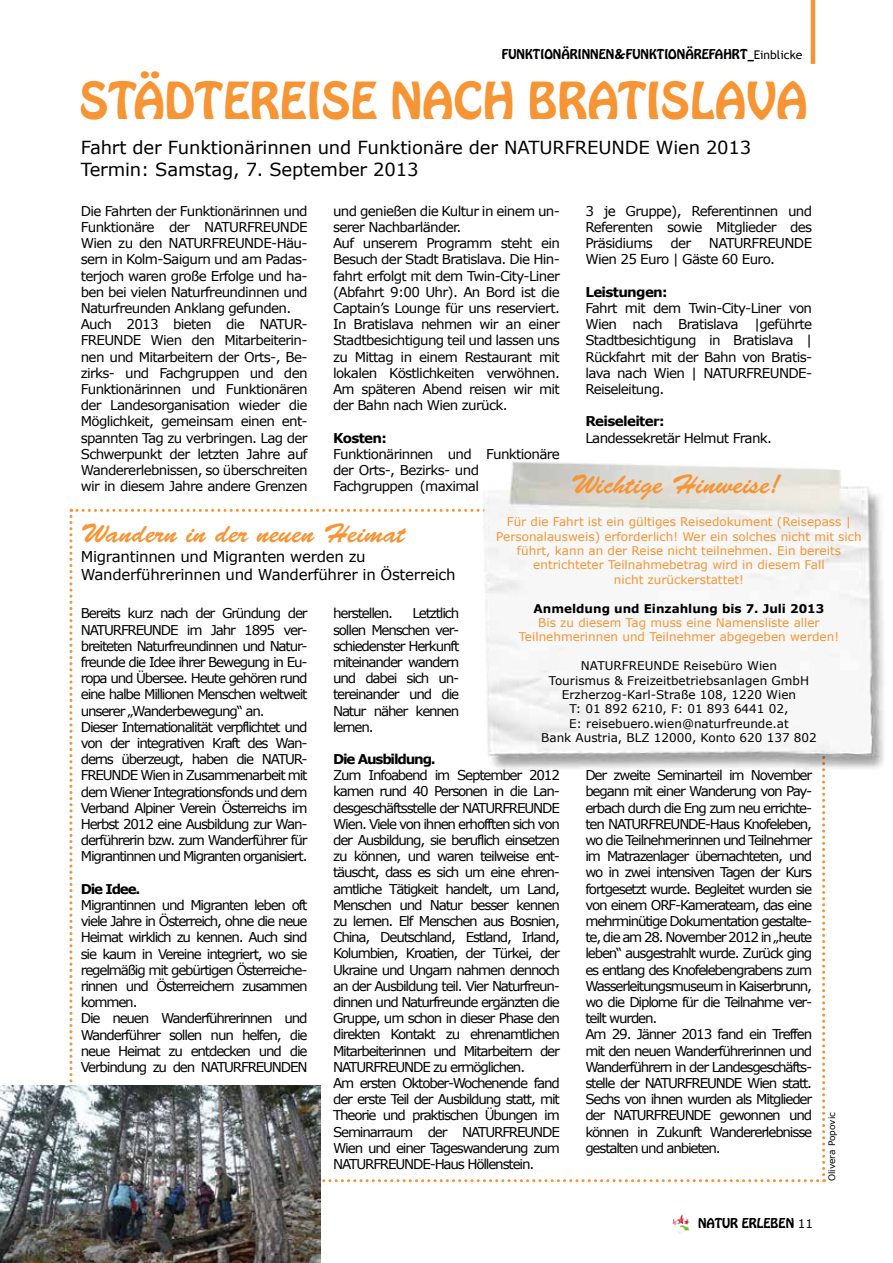
<style>
.page{position:relative;width:893px;height:1263px;background:#fff}
.page>*{position:absolute;margin:0;border:0;box-sizing:border-box;transform-origin:0 0}
.t1{font:45px "Hobo Std";color:#f79433}
.t2{font:27px "Brush Script Std";color:#f79433}
.t3{font:18px/21.6px "Verdana";letter-spacing:-.01em;color:#000}
.t4{font:15px/18px "Verdana";letter-spacing:-.02em;color:#000}
.t5{font:13.5px/16.2px "Verdana";letter-spacing:-.085em;color:#000}
.t6{font:13.5px/16.2px "Verdana";letter-spacing:-.05em;color:#000}
.t7{font:700 13.5px "Verdana";letter-spacing:-.05em;color:#000}
.t8{font:700 13.5px "Verdana";letter-spacing:-.085em;color:#000}
.t9{font:12px/14.4px "Verdana";color:#f79433;text-align:center}
.t10{font:12px/14.4px "Verdana";color:#000;text-align:center}
.t11{font:12px "Hobo Std";color:#000}
.t12{font:700 12px "Verdana";color:#000}
.t13{font:9px "Verdana";color:#000}
.s1{font-family:"Trebuchet MS"}
.s2{font-family:"Verdana"}
</style>
<div class="page">
<svg style="left:69px;top:509px;width:756px;height:673px"></svg>
<img style="left:459px;top:461px;width:425px;height:309px">
<img style="left:672px;top:1215px;width:18px;height:18px">
<hr style="left:811px;top:0;width:4px;height:64px;background:#f79433">
<img style="left:0;top:1086px;width:320px;height:177px">
<p class="t11" style="left:502px;top:45px;width:302px">FUNKTIONÄRINNEN&amp;FUNKTIONÄREFAHRT_<span class="s1">Einblicke</span></p>
<h1 class="t1" style="left:79px;top:70px;width:730px">STÄDTEREISE NACH BRATISLAVA</h1>
<h3 class="t3" style="left:81px;top:137px;width:672px">Fahrt der Funktionärinnen und Funktionäre der NATURFREUNDE Wien 2013<br>Termin: Samstag, 7. September 2013</h3>
<p class="t6" style="left:333px;top:203px;width:228px">und genießen die Kultur in einem un&shy;serer Nachbarländer.<br>Auf unserem Programm steht ein Besuch der Stadt Bratislava. Die Hin&shy;fahrt erfolgt mit dem Twin-City-Liner (Abfahrt 9:00 Uhr). An Bord ist die Captain’s Lounge für uns reserviert.<br>In Bratislava nehmen wir an einer Stadtbesichtigung teil und lassen uns zu Mittag in einem Restaurant mit lokalen Köstlichkeiten verwöhnen.<br>Am späteren Abend reisen wir mit der Bahn nach Wien zurück.</p>
<p class="t7" style="left:333px;top:428px;width:55px">Kosten:</p>
<p class="t6" style="left:333px;top:446px;width:228px">Funktionärinnen und Funktionäre</p>
<p class="t5" style="left:585px;top:203px;width:228px;text-align:justify">3 je Gruppe), Referentinnen und Referenten sowie Mitglieder des Präsidiums</p>
<p class="t6" style="left:81px;top:203px;width:228px">Die Fahrten der Funktionärinnen und Funktionäre der NATURFREUNDE Wien zu den NATURFREUNDE-Häu&shy;sern in Kolm-Saigurn und am Padas&shy;terjoch waren große Erfolge und ha&shy;ben bei vielen Naturfreundinnen und Naturfreunden Anklang gefunden.<br>Auch 2013 bieten die NATUR-FREUNDE Wien den Mitarbeiterin&shy;nen und Mitarbeitern der Orts-, Be&shy;zirks- und Fachgruppen und den Funktionärinnen und Funktionären der Landesorganisation wieder die Möglichkeit, gemeinsam einen ent&shy;spannten Tag zu verbringen. Lag der Schwerpunkt der letzten Jahre auf Wandererlebnissen, so überschreiten wir in diesem Jahre andere Grenzen</p>
<p class="t5" style="left:670px;top:235px;width:22px">der</p>
<p class="t6" style="left:585px;top:235px;width:228px;text-indent:123px">NATURFREUNDE<br>Wien 25 Euro | Gäste 60 Euro.</p>
<p class="t7" style="left:585px;top:282px;width:84px">Leistungen:</p>
<p class="t5" style="left:585px;top:300px;width:228px;text-align:justify">Fahrt mit dem Twin-City-Liner von Wien nach Bratislava |geführte Stadtbesichtigung in Bratislava | Rückfahrt mit der Bahn von Bratis&shy;lava nach Wien | NATURFREUNDE-Reiseleitung.</p>
<p class="t7" style="left:585px;top:412px;width:81px">Reiseleiter:</p>
<p class="t6" style="left:585px;top:429px;width:188px">Landessekretär Helmut Frank.</p>
<p class="t6" style="left:333px;top:462px;width:148px">der Orts-, Bezirks- und<br>Fachgruppen (maximal</p>
<h2 class="t2" style="left:571px;top:470px;width:211px">Wichtige Hinweise!</h2>
<p class="t9" style="left:496px;top:514px;width:367px">Für die Fahrt ist ein gültiges Reisedokument (Reisepass | Personalausweis) erforderlich! Wer ein solches nicht mit sich führt, kann an der Reise nicht teilnehmen. Ein bereits entrichteter Teilnahmebetrag wird in diesem Fall<br>nicht zurückerstattet!</p>
<p class="t12" style="left:534px;top:600px;width:292px">Anmeldung und Einzahlung bis 7. Juli 2013</p>
<p class="t9" style="left:519px;top:615px;width:322px">Bis zu diesem Tag muss eine Namensliste aller<br>Teilnehmerinnen und Teilnehmer abgegeben werden!</p>
<p class="t10" style="left:541px;top:658px;width:277px">NATURFREUNDE Reisebüro Wien<br>Tourismus &amp; Freizeitbetriebsanlagen GmbH Erzherzog-Karl-Straße 108, 1220 Wien<br>T: 01 892 6210, F: 01 893 6441 02,<br>E: reisebuero.wien@naturfreunde.at<br>Bank Austria, BLZ 12000, Konto 620 137 802</p>
<h2 class="t2" style="left:81px;top:518px;width:326px">Wandern in der neuen Heimat</h2>
<p class="t4" style="left:81px;top:547px;width:376px">Migrantinnen und Migranten werden zu<br>Wanderführerinnen und Wanderführer in Österreich</p>
<p class="t5" style="left:81px;top:605px;width:228px">Bereits kurz nach der Gründung der NATURFREUNDE im Jahr 1895 ver&shy;breiteten Naturfreundinnen und Natur&shy;freunde die Idee ihrer Bewegung in Eu&shy;ropa und Übersee. Heute gehören rund eine halbe Millionen Menschen weltweit unserer „Wanderbewegung“ an.<br>Dieser Internationalität verpflichtet und von der integrativen Kraft des Wan&shy;derns überzeugt, haben die NATUR-FREUNDE Wien in Zusammenarbeit mit dem Wiener Integrationsfonds und dem Verband Alpiner Verein Österreichs im Herbst 2012 eine Ausbildung zur Wan&shy;derführerin bzw. zum Wanderführer für Migrantinnen und Migranten organisiert.</p>
<p class="t7" style="left:81px;top:879px;width:61px">Die Idee.</p>
<p class="t5" style="left:81px;top:897px;width:228px">Migrantinnen und Migranten leben oft viele Jahre in Österreich, ohne die neue Heimat wirklich zu kennen. Auch sind sie kaum in Vereine integriert, wo sie regelmäßig mit gebürtigen Österreiche&shy;rinnen und Österreichern zusammen kommen.<br>Die neuen Wanderführerinnen und Wanderführer sollen nun helfen, die neue Heimat zu entdecken und die Verbindung zu den NATURFREUNDEN</p>
<p class="t5" style="left:333px;top:605px;width:128px;text-align:justify;text-indent:79px">Letztlich sollen Menschen ver&shy;schiedenster Herkunft miteinander wandern und dabei sich un&shy;tereinander und die Natur näher kennen lernen.</p>
<p class="t8" style="left:333px;top:750px;width:104px">Die Ausbildung.</p>
<p class="t5" style="left:333px;top:605px;width:61px">herstellen.</p>
<p class="t5" style="left:333px;top:767px;width:228px">Zum Infoabend im September 2012 kamen rund 40 Personen in die Lan&shy;desgeschäftsstelle der NATURFREUNDE Wien. Viele von ihnen erhofften sich von der Ausbildung, sie beruflich einsetzen zu können, und waren teilweise ent&shy;täuscht, dass es sich um eine ehren&shy;amtliche Tätigkeit handelt, um Land, Menschen und Natur besser kennen zu lernen. Elf Menschen aus Bosnien, China, Deutschland, Estland, Irland, Kolumbien, Kroatien, der Türkei, der Ukraine und Ungarn nahmen dennoch an der Ausbildung teil. Vier Naturfreun&shy;dinnen und Naturfreunde ergänzten die Gruppe, um schon in dieser Phase den direkten Kontakt zu ehrenamtlichen Mitarbeiterinnen und Mitarbeitern der NATURFREUNDE zu ermöglichen.<br>Am ersten Oktober-Wochenende fand der erste Teil der Ausbildung statt, mit Theorie und praktischen Übungen im Seminarraum der NATURFREUNDE Wien und einer Tageswanderung zum NATURFREUNDE-Haus Höllenstein.</p>
<p class="t5" style="left:585px;top:767px;width:228px">Der zweite Seminarteil im November begann mit einer Wanderung von Pay&shy;erbach durch die Eng zum neu errichte&shy;ten NATURFREUNDE-Haus Knofeleben, wo die Teilnehmerinnen und Teilnehmer im Matrazenlager übernachteten, und wo in zwei intensiven Tagen der Kurs fortgesetzt wurde. Begleitet wurden sie von einem ORF-Kamerateam, das eine mehrminütige Dokumentation gestalte&shy;te, die am 28. November 2012 in „heute leben“ ausgestrahlt wurde. Zurück ging es entlang des Knofelebengrabens zum Wasserleitungsmuseum in Kaiserbrunn, wo die Diplome für die Teilnahme ver&shy;teilt wurden.<br>Am 29. Jänner 2013 fand ein Treffen mit den neuen Wanderführerinnen und Wanderführern in der Landesgeschäfts&shy;stelle der NATURFREUNDE Wien statt.<br>Sechs von ihnen wurden als Mitglieder der NATURFREUNDE gewonnen und können in Zukunft Wandererlebnisse gestalten und anbieten.</p>
<p class="t13" style="left:826px;top:1181px;width:71px;rotate:-90deg">Olivera Popovic</p>
<p class="t11" style="left:698px;top:1215px;width:116px">NATUR ERLEBEN <span class="s2">11</span></p>
</div>
